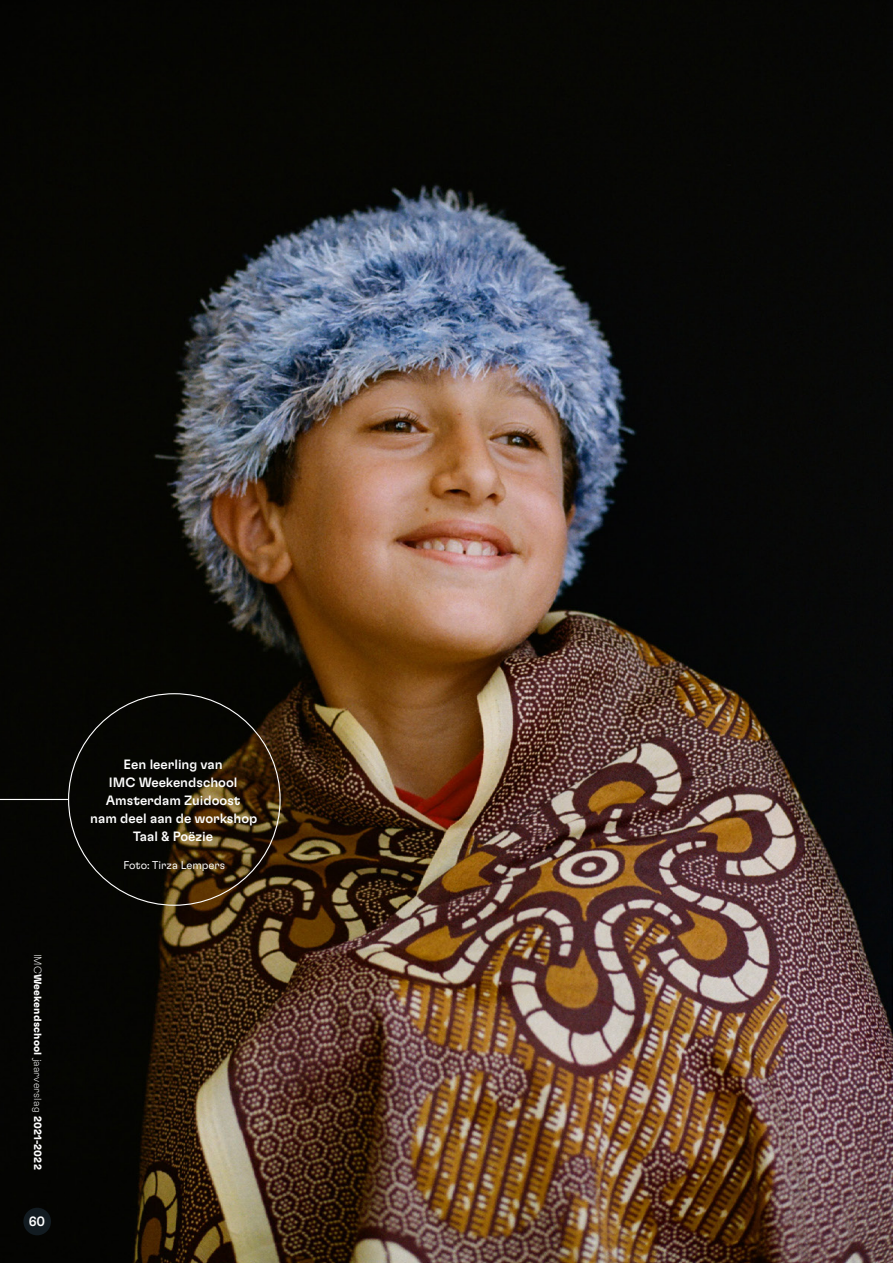
<style>
.page{position:relative;width:893px;height:1263px;background:#fff}
.page>*{position:absolute;margin:0;border:0;box-sizing:border-box;transform-origin:0 0}
.t1{font:500 13.5px/18px "GT Flexa";color:#fff;text-align:center}
.t2{font:300 11.25px "GT Flexa";color:#fff}
.t3{font:700 10.5px "GT Flexa Trial";letter-spacing:.02em;color:#fff}
.s1{font-weight:100}
</style>
<div class="page">
<img style="left:0;top:0;width:892px;height:1263px">
<div style="left:23px;top:1208px;width:28px;height:27px;background:#121b21;border-radius:50%"></div>
<hr style="left:0;top:799px;width:68px;height:1px;background:#fff">
<p class="t3" style="left:42px;top:953px;width:217px;rotate:90deg"><span class="s1">IMC</span>Weekendschool <span class="s1">jaarverslag</span> 2021-2022</p>
<p class="t1" style="left:29px;top:1212px;width:18px">60</p>
<p class="t1" style="left:90px;top:755px;width:169px">Een leerling van<br>IMC Weekendschool<br>Amsterdam Zuidoost<br>nam deel aan de workshop<br>Taal &amp; Poëzie</p>
<p class="t2" style="left:123px;top:858px;width:103px">Foto: Tirza Lempers</p>
</div>
